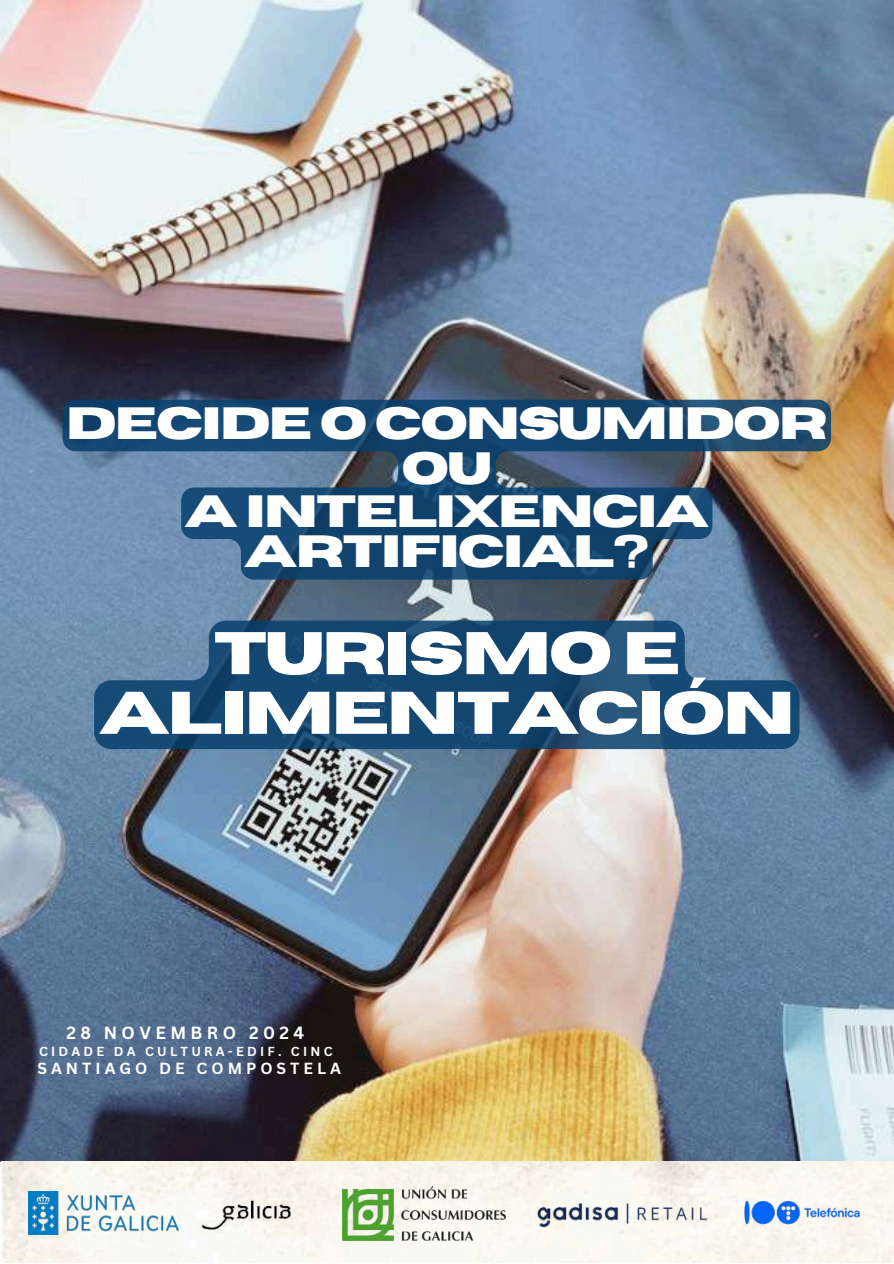
<style>
.page{position:relative;width:894px;height:1264px;background:#fff}
.page>*{position:absolute;margin:0;border:0;box-sizing:border-box;transform-origin:0 0}
.t1{font:700 60px/59.7px "Horizon";letter-spacing:-.04em;color:#fff;text-align:center}
.t2{font:700 45px/42.8px "Horizon";letter-spacing:-.04em;color:#fff;text-align:center}
.t3{font:700 17.25px "Canva Sans";letter-spacing:.255em;color:#fff}
.t4{font:700 15.75px "Canva Sans";letter-spacing:.255em;color:#fff}
.t5{font:700 12.75px "Canva Sans";letter-spacing:.255em;color:#fff}
</style>
<div class="page">
<img style="left:0;top:0;width:893px;height:1262px">
<svg style="left:63px;top:399px;width:767px;height:180px;background:#385b7a"></svg>
<svg style="left:94px;top:620px;width:705px;height:129px;background:#23527a"></svg>
<img style="left:28px;top:1191px;width:151px;height:43px">
<img style="left:199px;top:1186px;width:116px;height:53px">
<img style="left:528px;top:1183px;width:193px;height:54px">
<img style="left:342px;top:1186px;width:163px;height:54px">
<img style="left:721px;top:1177px;width:161px;height:70px">
<p class="t2" style="left:66px;top:403px;width:762px">DECIDE O CONSUMIDOR<br>OU<br>A INTELIXENCIA<br>ARTIFICIAL?</p>
<h1 class="t1" style="left:99px;top:625px;width:697px">TURISMO E<br>ALIMENTACIÓN</h1>
<p class="t3" style="left:66px;top:1020px;width:239px">28 NOVEMBRO 2024</p>
<p class="t5" style="left:39px;top:1041px;width:295px">CIDADE DA CULTURA-EDIF. CINC</p>
<p class="t4" style="left:37px;top:1056px;width:305px">SANTIAGO DE COMPOSTELA</p>
</div>
